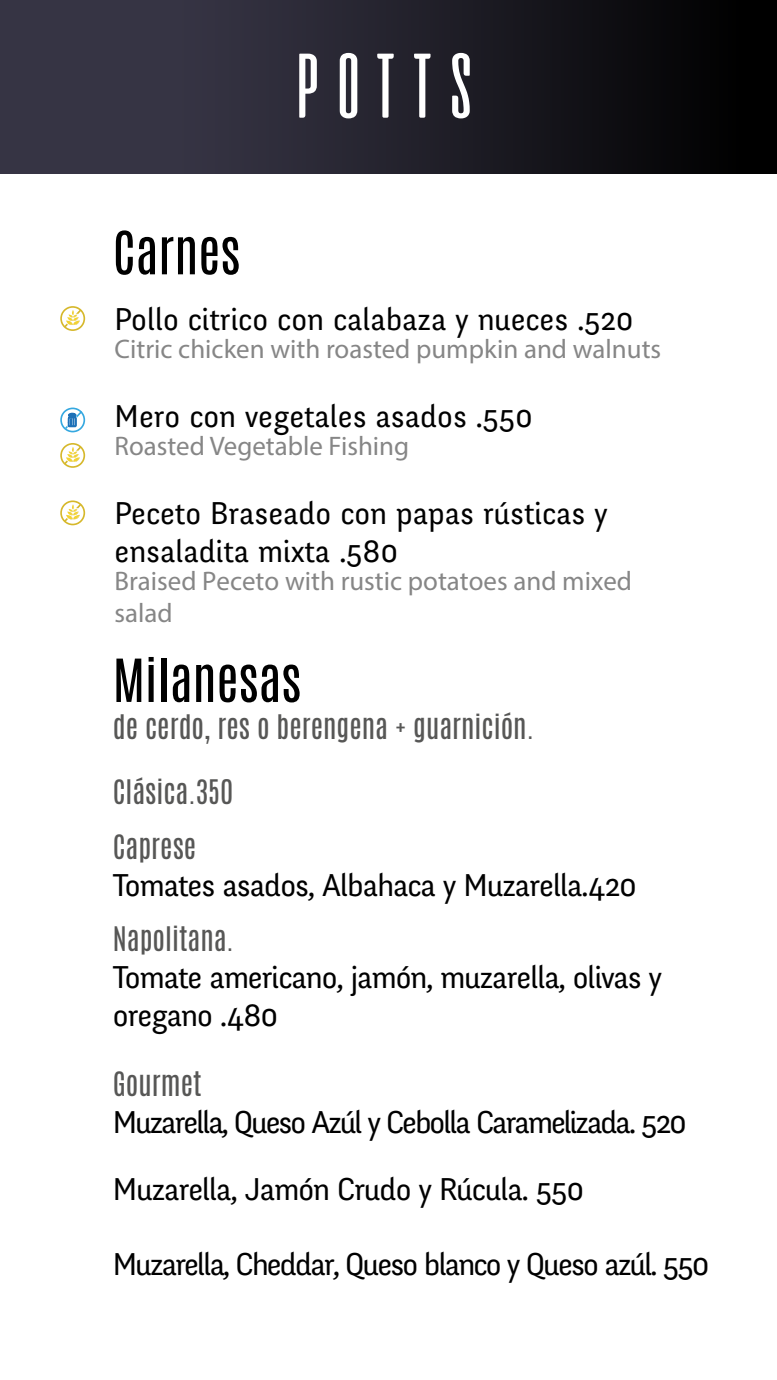
<style>
.page{position:relative;width:777px;height:1380px;background:#fff}
.page>*{position:absolute;margin:0;border:0;box-sizing:border-box;transform-origin:0 0}
.t1{font:91.5px "aliensandcows";color:#fff}
.t2{font:50.5px "Antonio";color:#000}
.t3{font:31.25px/37.5px "Fengardo Neue";color:#000}
.t4{font:31.25px/37.5px "Fengardo Neue";letter-spacing:-.03em;color:#000}
.t5{font:31.25px/66.9px "Fengardo Neue";letter-spacing:-.06em;color:#000}
.t6{font:31.25px "Fengardo Neue";letter-spacing:-.055em;color:#000}
.t7{font:28.25px/54.6px "Antonio";color:#575756}
.t8{font:26.88px/32.2px "Myriad Pro";color:#868686}
</style>
<div class="page">
<svg style="left:60px;top:500px;width:25px;height:25px"></svg>
<svg style="left:60px;top:443px;width:25px;height:25px"></svg>
<svg style="left:60px;top:306px;width:25px;height:25px"></svg>
<svg style="left:60px;top:407px;width:25px;height:25px"></svg>
<div style="left:0;top:0;width:776px;height:174px;background:linear-gradient(to right,#413e52,#020203)"></div>
<h2 class="t2" style="left:113px;top:216px;width:129px">Carnes</h2>
<h1 class="t1" style="left:288px;top:38px;width:195px">POTTS</h1>
<p class="t3" style="left:114px;top:301px;width:520px">Pollo citrico con calabaza y nueces .520</p>
<p class="t8" style="left:114px;top:332px;width:548px">Citric chicken with roasted pumpkin and walnuts</p>
<p class="t3" style="left:114px;top:398px;width:419px">Mero con vegetales asados .550</p>
<p class="t8" style="left:114px;top:429px;width:296px">Roasted Vegetable Fishing</p>
<p class="t3" style="left:114px;top:495px;width:494px">Peceto Braseado con papas rústicas y ensaladita mixta .580</p>
<p class="t8" style="left:114px;top:564px;width:519px">Braised Peceto with rustic potatoes and mixed salad</p>
<h2 class="t2" style="left:113px;top:643px;width:190px">Milanesas</h2>
<p class="t7" style="left:113px;top:700px;width:422px">de cerdo, res o berengena + guarnición.</p>
<p class="t7" style="left:113px;top:765px;width:122px">Clásica.350<br>Caprese</p>
<p class="t4" style="left:113px;top:867px;width:525px">Tomates asados, Albahaca y Muzarella.420</p>
<p class="t7" style="left:113px;top:912px;width:122px">Napolitana.</p>
<p class="t4" style="left:113px;top:959px;width:550px">Tomate americano, jamón, muzarella, olivas y oregano .480</p>
<p class="t7" style="left:113px;top:1057px;width:90px">Gourmet</p>
<p class="t5" style="left:113px;top:1090px;width:575px">Muzarella, Queso Azúl y Cebolla Caramelizada. 520<br>Muzarella, Jamón Crudo y Rúcula. 550</p>
<p class="t6" style="left:113px;top:1247px;width:597px">Muzarella, Cheddar, Queso blanco y Queso azúl. 550</p>
</div>
